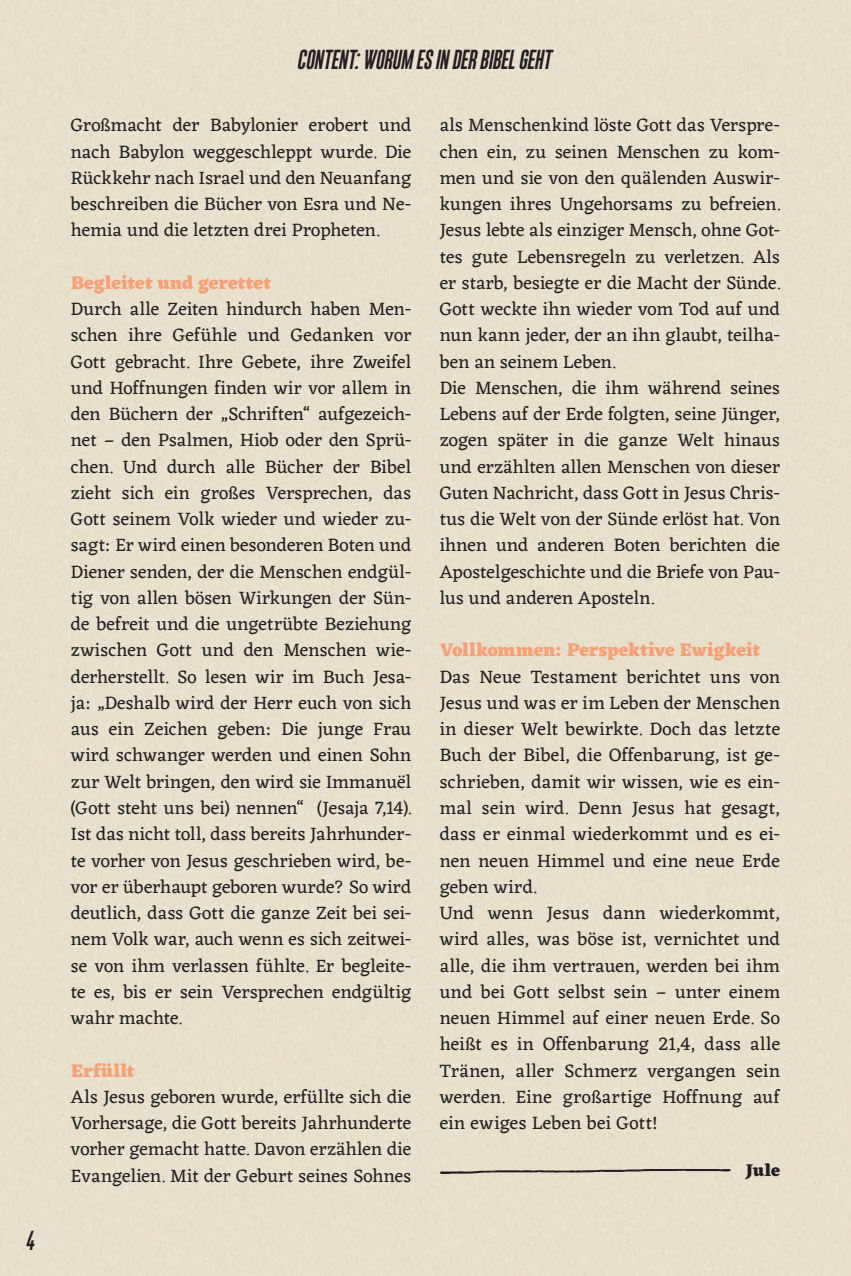
<style>
.page{position:relative;width:851px;height:1276px;background:#fff}
.page>*{position:absolute;margin:0;border:0;box-sizing:border-box;transform-origin:0 0}
.t1{font:italic 100 27.5px "Monopol";color:#231f20}
.t2{font:18.75px/26.2px "Eczar";letter-spacing:.01em;color:#231f20;text-align:justify}
.t3{font:800 18.75px "Eczar";letter-spacing:-.01em;color:#f79f75}
.t4{font:800 17.5px "Eczar";color:#231f20}
</style>
<div class="page">
<svg style="left:439px;top:1169px;width:292px;height:5px"></svg>
<h1 class="t1" style="left:26px;top:1225px;width:15px">4</h1>
<h1 class="t1" style="left:297px;top:44px;width:260px">CONTENT:WORUM ESINDERBIBELGEHT</h1>
<p class="t2" style="left:71px;top:113px;width:342px">Großmacht der Babylonier erobert und nach Babylon weggeschleppt wurde. Die Rückkehr nach Israel und den Neuanfang beschreiben die Bücher von Esra und Ne&shy;hemia und die letzten drei Propheten.</p>
<p class="t3" style="left:71px;top:271px;width:202px">Begleitet und gerettet</p>
<p class="t2" style="left:71px;top:297px;width:342px">Durch alle Zeiten hindurch haben Men&shy;schen ihre Gefühle und Gedanken vor Gott gebracht. Ihre Gebete, ihre Zweifel und Hoffnungen finden wir vor allem in den Büchern der „Schriften“ aufgezeich&shy;net – den Psalmen, Hiob oder den Sprü&shy;chen. Und durch alle Bücher der Bibel zieht sich ein großes Versprechen, das Gott seinem Volk wieder und wieder zu&shy;sagt: Er wird einen besonderen Boten und Diener senden, der die Menschen endgül&shy;tig von allen bösen Wirkungen der Sün&shy;de befreit und die ungetrübte Beziehung zwischen Gott und den Menschen wie&shy;derherstellt. So lesen wir im Buch Jesa&shy;ja: „Deshalb wird der Herr euch von sich aus ein Zeichen geben: Die junge Frau wird schwanger werden und einen Sohn zur Welt bringen, den wird sie Immanuël (Gott steht uns bei) nennen“ (Jesaja 7,14).<br>Ist das nicht toll, dass bereits Jahrhunder&shy;te vorher von Jesus geschrieben wird, be&shy;vor er überhaupt geboren wurde? So wird deutlich, dass Gott die ganze Zeit bei sei&shy;nem Volk war, auch wenn es sich zeitwei&shy;se von ihm verlassen fühlte. Er begleite&shy;te es, bis er sein Versprechen endgültig wahr machte.</p>
<p class="t3" style="left:71px;top:1059px;width:65px">Erfüllt</p>
<p class="t2" style="left:71px;top:1084px;width:342px">Als Jesus geboren wurde, erfüllte sich die Vorhersage, die Gott bereits Jahrhunderte vorher gemacht hatte. Davon erzählen die Evangelien. Mit der Geburt seines Sohnes</p>
<p class="t2" style="left:439px;top:113px;width:342px;text-align:left">als Menschenkind löste Gott das Verspre&shy;chen ein, zu seinen Menschen zu kom&shy;men und sie von den quälenden Auswir&shy;kungen ihres Ungehorsams zu befreien.<br>Jesus lebte als einziger Mensch, ohne Got&shy;tes gute Lebensregeln zu verletzen. Als er starb, besiegte er die Macht der Sünde.<br>Gott weckte ihn wieder vom Tod auf und nun kann jeder, der an ihn glaubt, teilha&shy;ben an seinem Leben.<br>Die Menschen, die ihm während seines Lebens auf der Erde folgten, seine Jünger, zogen später in die ganze Welt hinaus und erzählten allen Menschen von dieser Guten Nachricht, dass Gott in Jesus Chris&shy;tus die Welt von der Sünde erlöst hat. Von ihnen und anderen Boten berichten die Apostelgeschichte und die Briefe von Pau&shy;lus und anderen Aposteln.</p>
<p class="t3" style="left:439px;top:639px;width:322px">Vollkommen: Perspektive Ewigkeit</p>
<p class="t2" style="left:439px;top:664px;width:342px;text-align:left">Das Neue Testament berichtet uns von Jesus und was er im Leben der Menschen in dieser Welt bewirkte. Doch das letzte Buch der Bibel, die Offenbarung, ist ge&shy;schrieben, damit wir wissen, wie es ein&shy;mal sein wird. Denn Jesus hat gesagt, dass er einmal wiederkommt und es ei&shy;nen neuen Himmel und eine neue Erde geben wird.<br>Und wenn Jesus dann wiederkommt, wird alles, was böse ist, vernichtet und alle, die ihm vertrauen, werden bei ihm und bei Gott selbst sein – unter einem neuen Himmel auf einer neuen Erde. So heißt es in Offenbarung 21,4, dass alle Tränen, aller Schmerz vergangen sein werden. Eine großartige Hoffnung auf ein ewiges Leben bei Gott!</p>
<p class="t4" style="left:745px;top:1159px;width:36px">Jule</p>
</div>
